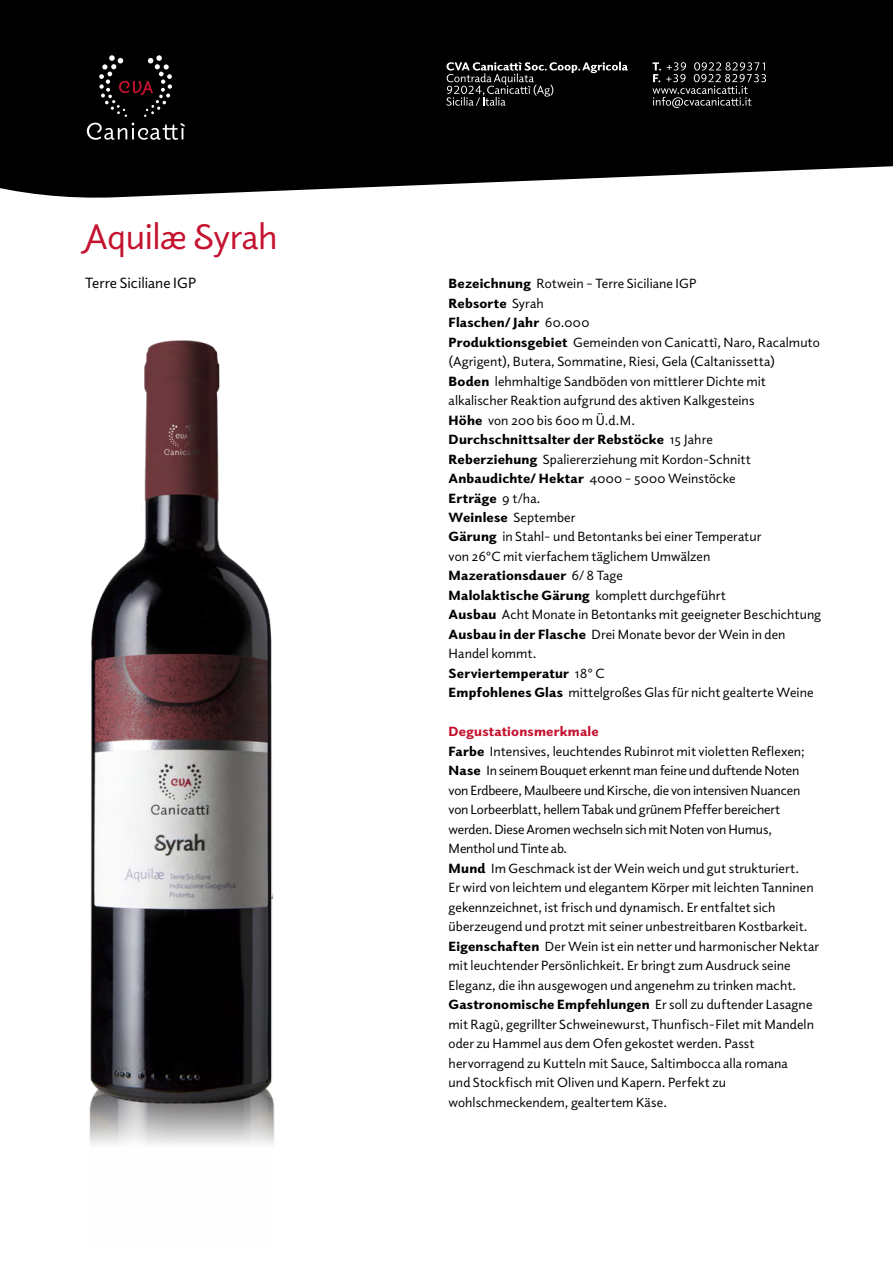
<style>
.page{position:relative;width:893px;height:1263px;background:#fff}
.page>*{position:absolute;margin:0;border:0;box-sizing:border-box;transform-origin:0 0}
.t1{font:36px "Elido Initials";letter-spacing:-.015em;color:#c4122f}
.t2{font:15px "Elido";color:#000}
.t3{font:13.5px/19.5px "Elido";letter-spacing:.005em;color:#000}
.s1{font-weight:900}
.s2{font-weight:900;color:#c4122f}
</style>
<div class="page">
<svg style="left:0;top:0;width:893px;height:198px;background:#151515"></svg>
<svg style="left:87px;top:123px;width:98px;height:17px;background:#414141"></svg>
<svg style="left:99px;top:55px;width:73px;height:62px;background:#201a1b"></svg>
<svg style="left:652px;top:62px;width:114px;height:46px;background:#292929"></svg>
<svg style="left:446px;top:62px;width:182px;height:44px;background:#242424"></svg>
<img style="left:89px;top:1122px;width:186px;height:22px">
<img style="left:89px;top:340px;width:186px;height:782px">
<h1 class="t1" style="left:85px;top:213px;width:194px">Aquilæ Syrah</h1>
<p class="t2" style="left:85px;top:273px;width:113px">Terre Siciliane IGP</p>
<p class="t3" style="left:449px;top:273px;width:374px"><span class="s1">Bezeichnung</span> Rotwein – Terre Siciliane IGP<br><span class="s1">Rebsorte</span> Syrah<br><span class="s1">Flaschen/ Jahr</span> 60.000<br><span class="s1">Produktionsgebiet</span> Gemeinden von Canicattì, Naro, Racalmuto (Agrigent), Butera, Sommatine, Riesi, Gela (Caltanissetta)<br><span class="s1">Boden</span> lehmhaltige Sandböden von mittlerer Dichte mit alkalischer Reaktion aufgrund des aktiven Kalkgesteins<br><span class="s1">Höhe</span> von 200 bis 600 m Ü.d.M.<br><span class="s1">Durchschnittsalter der Rebstöcke</span> 15 Jahre<br><span class="s1">Reberziehung</span> Spaliererziehung mit Kordon-Schnitt <span class="s1">Anbaudichte/ Hektar</span> 4000 – 5000 Weinstöcke<br><span class="s1">Erträge</span> 9 t/ha.<br><span class="s1">Weinlese</span> September<br><span class="s1">Gärung</span> in Stahl- und Betontanks bei einer Temperatur<br>von 26°C mit vierfachem täglichem Umwälzen <span class="s1">Mazerationsdauer</span> 6/ 8 Tage<br><span class="s1">Malolaktische Gärung</span> komplett durchgeführt<br><span class="s1">Ausbau</span> Acht Monate in Betontanks mit geeigneter Beschichtung <span class="s1">Ausbau in der Flasche</span> Drei Monate bevor der Wein in den Handel kommt.<br><span class="s1">Serviertemperatur</span> 18° C<br><span class="s1">Empfohlenes Glas</span> mittelgroßes Glas für nicht gealterte Weine</p>
<p class="t3" style="left:449px;top:722px;width:372px"><span class="s2">Degustationsmerkmale<br></span><span class="s1">Farbe</span> Intensives, leuchtendes Rubinrot mit violetten Reflexen; <span class="s1">Nase</span> In seinem Bouquet erkennt man feine und duftende Noten von Erdbeere, Maulbeere und Kirsche, die von intensiven Nuancen von Lorbeerblatt, hellem Tabak und grünem Pfeffer bereichert werden. Diese Aromen wechseln sich mit Noten von Humus, Menthol und Tinte ab.<br><span class="s1">Mund</span> Im Geschmack ist der Wein weich und gut strukturiert.<br>Er wird von leichtem und elegantem Körper mit leichten Tanninen gekennzeichnet, ist frisch und dynamisch. Er entfaltet sich überzeugend und protzt mit seiner unbestreitbaren Kostbarkeit.<br><span class="s1">Eigenschaften</span> Der Wein ist ein netter und harmonischer Nektar mit leuchtender Persönlichkeit. Er bringt zum Ausdruck seine Eleganz, die ihn ausgewogen und angenehm zu trinken macht.<br><span class="s1">Gastronomische Empfehlungen</span> Er soll zu duftender Lasagne mit Ragù, gegrillter Schweinewurst, Thunfisch-Filet mit Mandeln oder zu Hammel aus dem Ofen gekostet werden. Passt hervorragend zu Kutteln mit Sauce, Saltimbocca alla romana<br>und Stockfisch mit Oliven und Kapern. Perfekt zu wohlschmeckendem, gealtertem Käse.</p>
</div>
